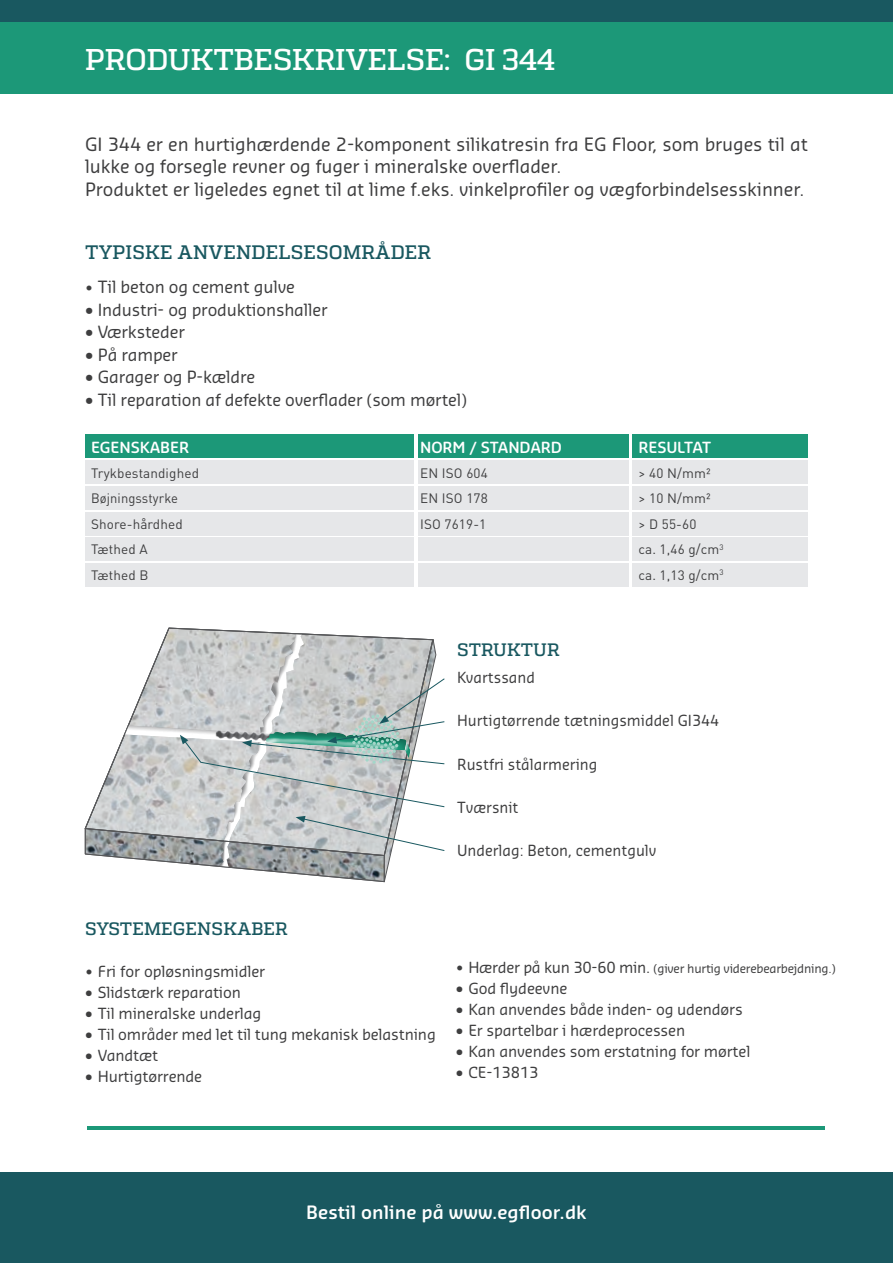
<style>
.page{position:relative;width:893px;height:1263px;background:#fff}
.page>*{position:absolute;margin:0;border:0;box-sizing:border-box;transform-origin:0 0}
.t1{font:500 30px "Quadon";letter-spacing:-.01em;color:#fff}
.t2{font:500 19.5px "Quadon";letter-spacing:.005em;color:#195860}
.t3{font:18px/22.5px "Sansa Soft Pro";letter-spacing:-.005em;color:#3e3e3f}
.t4{font:600 18px "Sansa Soft Pro";color:#fff}
.t5{font:500 18px "Quadon";color:#195860}
.t6{font:16.5px "Sansa Soft Pro";letter-spacing:-.01em;color:#3e3e3f}
.t7{font:15px "Sansa Soft Pro";letter-spacing:-.01em;color:#3e3e3f}
.t8{font:600 15px "Sansa Soft Pro";letter-spacing:-.01em;color:#fff}
.t9{font:13.5px "DIN Pro";letter-spacing:.01em;color:#3e3e3f}
.t10{font:13.5px "DIN Pro";letter-spacing:.01em;color:#3e3e3f;scale:.96 1}
.t11{font:12px "Sansa Soft Pro";letter-spacing:-.02em;color:#3e3e3f}
.s1{font-family:"DIN Pro";font-size:15px}
.s2{font-family:"DIN Pro"}
.s3{font-size:15px}
</style>
<div class="page">
<div style="left:0;top:1172px;width:893px;height:91px;background:#195860"></div>
<div style="left:0;top:0;width:893px;height:94px;background:#1c9878"></div>
<hr style="left:87px;top:1126px;width:737px;height:4px;background:#1c9878">
<svg style="left:85px;top:628px;width:360px;height:255px"></svg>
<div style="left:85px;top:434px;width:329px;height:24px;background:#1c9878"></div>
<div style="left:418px;top:434px;width:210px;height:24px;background:#1c9878"></div>
<div style="left:632px;top:434px;width:176px;height:24px;background:#1c9878"></div>
<div style="left:85px;top:460px;width:329px;height:23px;background:#e6e7e9"></div>
<div style="left:418px;top:460px;width:210px;height:23px;background:#e6e7e9"></div>
<div style="left:632px;top:460px;width:176px;height:23px;background:#e6e7e9"></div>
<div style="left:85px;top:486px;width:329px;height:23px;background:#e6e7e9"></div>
<div style="left:418px;top:486px;width:210px;height:23px;background:#e6e7e9"></div>
<div style="left:632px;top:486px;width:176px;height:23px;background:#e6e7e9"></div>
<div style="left:85px;top:512px;width:329px;height:23px;background:#e6e7e9"></div>
<div style="left:418px;top:512px;width:210px;height:23px;background:#e6e7e9"></div>
<div style="left:632px;top:512px;width:176px;height:23px;background:#e6e7e9"></div>
<div style="left:85px;top:538px;width:329px;height:23px;background:#e6e7e9"></div>
<div style="left:418px;top:538px;width:210px;height:23px;background:#e6e7e9"></div>
<div style="left:632px;top:538px;width:176px;height:23px;background:#e6e7e9"></div>
<div style="left:85px;top:564px;width:329px;height:23px;background:#e6e7e9"></div>
<div style="left:418px;top:564px;width:210px;height:23px;background:#e6e7e9"></div>
<div style="left:632px;top:564px;width:176px;height:23px;background:#e6e7e9"></div>
<div style="left:0;top:0;width:893px;height:22px;background:#195860"></div>
<h1 class="t1" style="left:85px;top:42px;width:472px">PRODUKTBESKRIVELSE: GI 344</h1>
<p class="t3" style="left:85px;top:132px;width:724px">GI 344 er en hurtighærdende 2-komponent silikatresin fra EG Floor, som bruges til at lukke og forsegle revner og fuger i mineralske overflader.<br>Produktet er ligeledes egnet til at lime f.eks. vinkelprofiler og vægforbindelsesskinner.</p>
<h2 class="t2" style="left:85px;top:241px;width:347px">TYPISKE ANVENDELSESOMRÅDER</h2>
<p class="t6" style="left:85px;top:276px;width:211px"><span class="s1">•</span> Til beton og cement gulve</p>
<p class="t6" style="left:85px;top:299px;width:244px">• Industri- og produktionshaller</p>
<p class="t6" style="left:85px;top:321px;width:101px">• Værksteder</p>
<p class="t6" style="left:85px;top:344px;width:94px">• På ramper</p>
<p class="t6" style="left:85px;top:366px;width:172px">• Garager og P-kældre</p>
<p class="t6" style="left:85px;top:389px;width:383px">• Til reparation af defekte overflader (som mørtel)</p>
<p class="t8" style="left:91px;top:438px;width:100px">EGENSKABER</p>
<p class="t8" style="left:420px;top:438px;width:143px">NORM / STANDARD</p>
<p class="t8" style="left:638px;top:438px;width:74px">RESULTAT</p>
<p class="t9" style="left:91px;top:464px;width:109px">Trykbestandighed</p>
<p class="t9" style="left:420px;top:464px;width:69px">EN ISO 604</p>
<p class="t9" style="left:638px;top:464px;width:74px">&gt; 40 N/mm²</p>
<p class="t10" style="left:91px;top:489px;width:92px">Bøjningsstyrke</p>
<p class="t9" style="left:420px;top:489px;width:69px">EN ISO 178</p>
<p class="t9" style="left:638px;top:489px;width:74px">&gt; 10 N/mm²</p>
<p class="t9" style="left:91px;top:515px;width:93px">Shore-hårdhed</p>
<p class="t9" style="left:420px;top:515px;width:68px">ISO 7619-1</p>
<p class="t9" style="left:638px;top:515px;width:59px">&gt; D 55-60</p>
<p class="t9" style="left:91px;top:540px;width:58px">Tæthed A</p>
<p class="t9" style="left:638px;top:540px;width:87px">ca. 1,46 g/cm<sup>3</sup></p>
<p class="t9" style="left:91px;top:566px;width:59px">Tæthed B</p>
<p class="t9" style="left:638px;top:566px;width:87px">ca. 1,13 g/cm<sup>3</sup></p>
<p class="t5" style="left:457px;top:639px;width:104px">STRUKTUR</p>
<p class="t7" style="left:457px;top:668px;width:79px">Kvartssand</p>
<p class="t7" style="left:457px;top:711px;width:264px">Hurtigtørrende tætningsmiddel GI344</p>
<p class="t7" style="left:457px;top:754px;width:142px">Rustfri stålarmering</p>
<p class="t7" style="left:457px;top:797px;width:63px">Tværsnit</p>
<p class="t7" style="left:457px;top:841px;width:201px">Underlag: Beton, cementgulv</p>
<p class="t5" style="left:85px;top:918px;width:204px">SYSTEMEGENSKABER</p>
<p class="t7" style="left:85px;top:961px;width:182px"><span class="s2">•</span> Fri for opløsningsmidler</p>
<p class="t7" style="left:85px;top:982px;width:157px">• Slidstærk reparation</p>
<p class="t7" style="left:85px;top:1003px;width:178px">• Til mineralske underlag</p>
<p class="t7" style="left:85px;top:1024px;width:352px">• Til områder med let til tung mekanisk belastning</p>
<p class="t7" style="left:85px;top:1045px;width:75px">• Vandtæt</p>
<p class="t7" style="left:85px;top:1066px;width:119px">• Hurtigtørrende</p>
<p class="t11" style="left:456px;top:960px;width:381px"><span class="s1">•</span> <span class="s3">Hærder på kun 30-60 min.</span> (giver hurtig viderebearbejdning.)</p>
<p class="t7" style="left:456px;top:978px;width:113px">• God flydeevne</p>
<p class="t7" style="left:456px;top:999px;width:289px">• Kan anvendes både inden- og udendørs</p>
<p class="t7" style="left:456px;top:1020px;width:231px">• Er spartelbar i hærdeprocessen</p>
<p class="t7" style="left:456px;top:1041px;width:296px">• Kan anvendes som erstatning for mørtel</p>
<p class="t7" style="left:456px;top:1062px;width:84px">• CE-13813</p>
<p class="t4" style="left:306px;top:1200px;width:282px">Bestil online på www.egfloor.dk</p>
</div>
